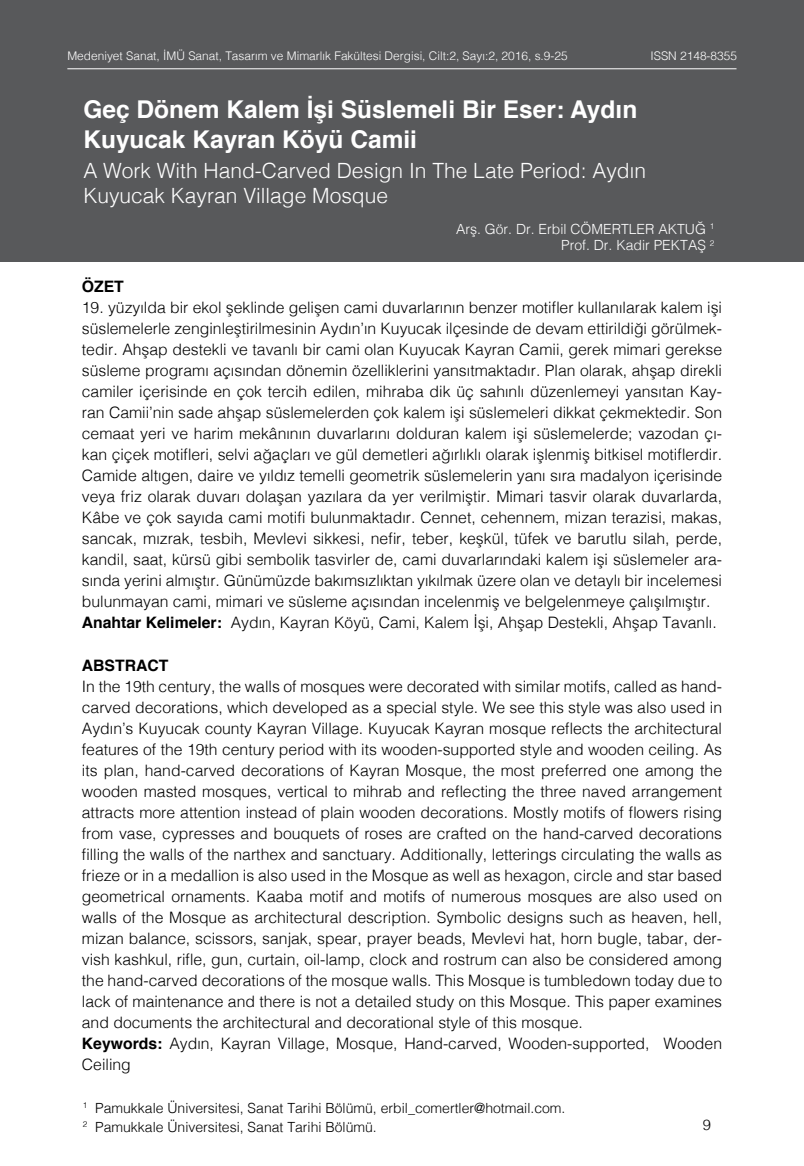
<style>
.page{position:relative;width:804px;height:1166px;background:#fff}
.page>*{position:absolute;margin:0;border:0;box-sizing:border-box;transform-origin:0 0}
.t1{font:700 24.5px/29.4px "Helvetica";color:#fff}
.t2{font:300 21px/25.2px "Helvetica";color:#fff}
.t3{font:300 15.75px/21px "Helvetica";color:#000}
.t4{font:700 15.75px "Helvetica";color:#000}
.t5{font:300 14.7px "Helvetica";color:#000}
.t6{font:300 14px/18.4px "Helvetica";color:#000}
.t7{font:300 14px/16.8px "Helvetica";color:#fff;text-align:right}
.t8{font:300 11.9px "Helvetica";color:#fff}
.s1{font-weight:700}
</style>
<div class="page">
<div style="left:0;top:0;width:804px;height:262px;background:#58595b"></div>
<hr style="left:67px;top:68px;width:669px;height:1px;background:#fff">
<p class="t8" style="left:67px;top:46px;width:502px">Medeniyet Sanat, İMÜ Sanat, Tasarım ve Mimarlık Fakültesi Dergisi, Cilt:2, Sayı:2, 2016, s.9-25</p>
<p class="t8" style="left:650px;top:46px;width:88px">ISSN 2148-8355</p>
<h1 class="t1" style="left:83px;top:95px;width:555px">Geç Dönem Kalem İşi Süslemeli Bir Eser: Aydın<br>Kuyucak Kayran Köyü Camii</h1>
<h2 class="t2" style="left:83px;top:156px;width:564px">A Work With Hand-Carved Design In The Late Period: Aydın<br>Kuyucak Kayran Village Mosque</h2>
<p class="t7" style="left:456px;top:219px;width:260px">Arş. Gör. Dr. Erbil CÖMERTLER AKTUĞ <sup>1<br></sup>Prof. Dr. Kadir PEKTAŞ <sup>2</sup></p>
<p class="t4" style="left:82px;top:274px;width:44px">ÖZET</p>
<p class="t3" style="left:82px;top:296px;width:641px">19. yüzyılda bir ekol şeklinde gelişen cami duvarlarının benzer motifler kullanılarak kalem işi süslemelerle zenginleştirilmesinin Aydın’ın Kuyucak ilçesinde de devam ettirildiği görülmek&shy;tedir. Ahşap destekli ve tavanlı bir cami olan Kuyucak Kayran Camii, gerek mimari gerekse süsleme programı açısından dönemin özelliklerini yansıtmaktadır. Plan olarak, ahşap direkli camiler içerisinde en çok tercih edilen, mihraba dik üç sahınlı düzenlemeyi yansıtan Kay&shy;ran Camii’nin sade ahşap süslemelerden çok kalem işi süslemeleri dikkat çekmektedir. Son cemaat yeri ve harim mekânının duvarlarını dolduran kalem işi süslemelerde; vazodan çı&shy;kan çiçek motifleri, selvi ağaçları ve gül demetleri ağırlıklı olarak işlenmiş bitkisel motiflerdir.<br>Camide altıgen, daire ve yıldız temelli geometrik süslemelerin yanı sıra madalyon içerisinde veya friz olarak duvarı dolaşan yazılara da yer verilmiştir. Mimari tasvir olarak duvarlarda, Kâbe ve çok sayıda cami motifi bulunmaktadır. Cennet, cehennem, mizan terazisi, makas, sancak, mızrak, tesbih, Mevlevi sikkesi, nefir, teber, keşkül, tüfek ve barutlu silah, perde, kandil, saat, kürsü gibi sembolik tasvirler de, cami duvarlarındaki kalem işi süslemeler ara&shy;sında yerini almıştır. Günümüzde bakımsızlıktan yıkılmak üzere olan ve detaylı bir incelemesi bulunmayan cami, mimari ve süsleme açısından incelenmiş ve belgelenmeye çalışılmıştır.<br><span class="s1">Anahtar Kelimeler:</span> Aydın, Kayran Köyü, Cami, Kalem İşi, Ahşap Destekli, Ahşap Tavanlı.</p>
<p class="t4" style="left:82px;top:653px;width:88px">ABSTRACT</p>
<p class="t3" style="left:82px;top:675px;width:641px">In the 19th century, the walls of mosques were decorated with similar motifs, called as hand&shy;carved decorations, which developed as a special style. We see this style was also used in Aydın’s Kuyucak county Kayran Village. Kuyucak Kayran mosque reflects the architectural features of the 19th century period with its wooden-supported style and wooden ceiling. As its plan, hand-carved decorations of Kayran Mosque, the most preferred one among the wooden masted mosques, vertical to mihrab and reflecting the three naved arrangement attracts more attention instead of plain wooden decorations. Mostly motifs of flowers rising from vase, cypresses and bouquets of roses are crafted on the hand-carved decorations filling the walls of the narthex and sanctuary. Additionally, letterings circulating the walls as frieze or in a medallion is also used in the Mosque as well as hexagon, circle and star based geometrical ornaments. Kaaba motif and motifs of numerous mosques are also used on walls of the Mosque as architectural description. Symbolic designs such as heaven, hell, mizan balance, scissors, sanjak, spear, prayer beads, Mevlevi hat, horn bugle, tabar, der&shy;vish kashkul, rifle, gun, curtain, oil-lamp, clock and rostrum can also be considered among the hand-carved decorations of the mosque walls. This Mosque is tumbledown today due to lack of maintenance and there is not a detailed study on this Mosque. This paper examines and documents the architectural and decorational style of this mosque.<br><span class="s1">Keywords:</span> Aydın, Kayran Village, Mosque, Hand-carved, Wooden-supported, Wooden Ceiling</p>
<p class="t6" style="left:83px;top:1098px;width:484px"><sup>1</sup> Pamukkale Üniversitesi, Sanat Tarihi Bölümü, erbil_comertler@hotmail.com.<br><sup>2</sup> Pamukkale Üniversitesi, Sanat Tarihi Bölümü.</p>
<p class="t5" style="left:702px;top:1112px;width:10px">9</p>
</div>
